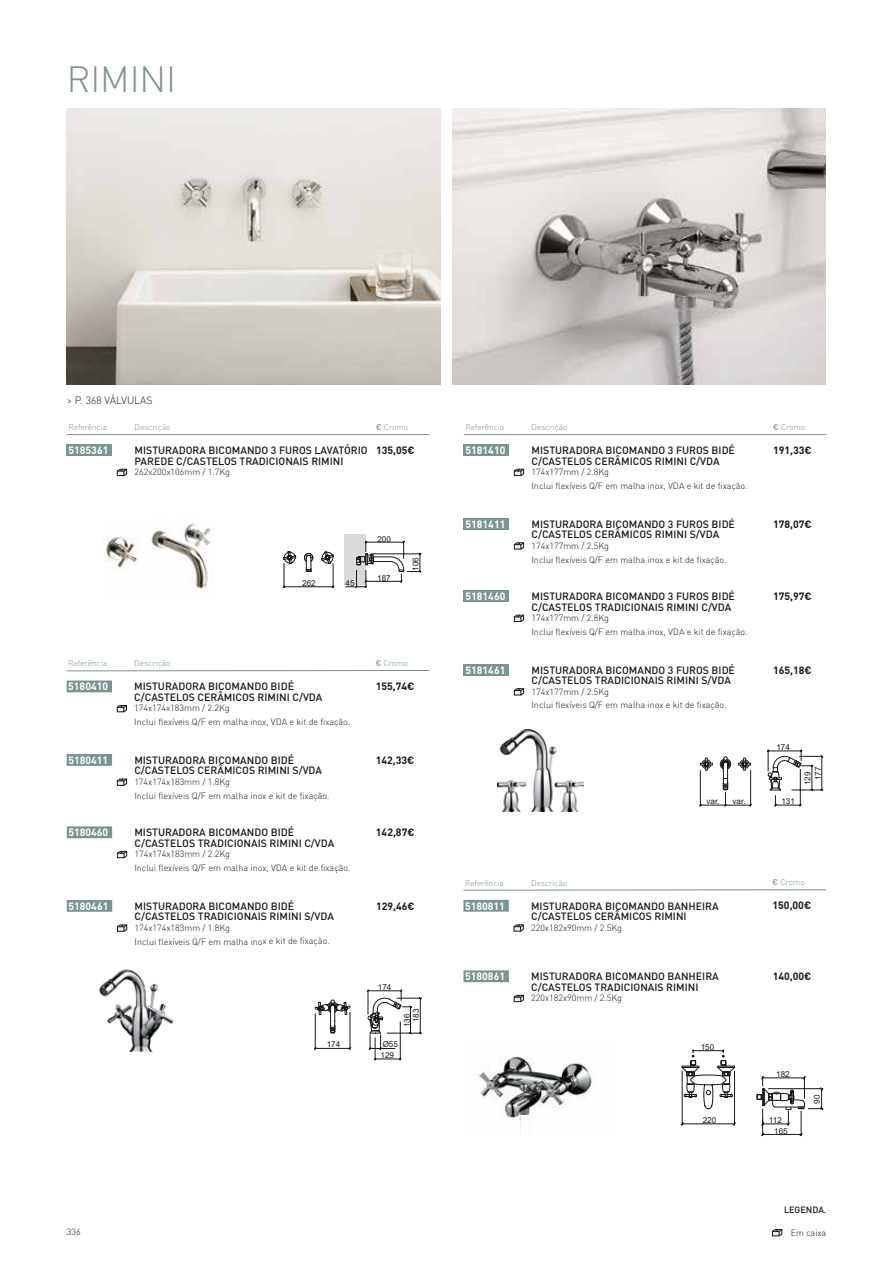
<style>
.page{position:relative;width:893px;height:1263px;background:#fff}
.page>*{position:absolute;margin:0;border:0;box-sizing:border-box;transform-origin:0 0}
.t1{font:300 36px "DIN Pro";color:#799492}
.t2{font:500 10.5px/10.5px "DIN Pro";color:#1a171c}
.t3{font:700 10.5px "DIN Pro";color:#fff}
.t4{font:700 10.5px "DIN Pro";color:#1a171c}
.t5{font:300 10.5px "DIN Pro";color:#1a171c}
.t6{font:300 9px/13.8px "DIN Pro";color:#1a171c}
.t7{font:500 9px "DIN Pro";color:#1a171c}
.t8{font:300 8.25px "DIN Pro";color:#799492}
.t9{font:8.1px/10.4px "Arial";color:#1a171c}
.s1{font-weight:500}
</style>
<div class="page">
<svg style="left:772px;top:1229px;width:11px;height:8px"></svg>
<img style="left:103px;top:523px;width:108px;height:66px">
<hr style="left:67px;top:434px;width:362px;height:1px;background:#799492">
<div style="left:67px;top:444px;width:45px;height:12px;background:#799492"></div>
<svg style="left:116px;top:468px;width:12px;height:8px"></svg>
<div style="left:344px;top:534px;width:22px;height:50px;background:#d9dadb"></div>
<svg style="left:282px;top:551px;width:53px;height:37px"></svg>
<svg style="left:345px;top:540px;width:77px;height:48px"></svg>
<img style="left:452px;top:108px;width:374px;height:276px">
<img style="left:67px;top:108px;width:373px;height:276px">
<hr style="left:67px;top:670px;width:362px;height:1px;background:#799492">
<div style="left:67px;top:680px;width:45px;height:12px;background:#799492"></div>
<svg style="left:116px;top:705px;width:11px;height:8px"></svg>
<div style="left:67px;top:754px;width:45px;height:12px;background:#799492"></div>
<svg style="left:116px;top:778px;width:11px;height:8px"></svg>
<div style="left:67px;top:826px;width:45px;height:12px;background:#799492"></div>
<svg style="left:116px;top:850px;width:12px;height:9px"></svg>
<div style="left:67px;top:900px;width:45px;height:12px;background:#799492"></div>
<svg style="left:117px;top:924px;width:11px;height:8px"></svg>
<img style="left:99px;top:969px;width:75px;height:83px">
<svg style="left:314px;top:989px;width:108px;height:72px"></svg>
<hr style="left:464px;top:434px;width:362px;height:1px;background:#799492">
<div style="left:464px;top:444px;width:45px;height:12px;background:#799492"></div>
<svg style="left:513px;top:468px;width:11px;height:8px"></svg>
<div style="left:464px;top:518px;width:45px;height:11px;background:#799492"></div>
<svg style="left:513px;top:542px;width:11px;height:8px"></svg>
<div style="left:464px;top:590px;width:45px;height:12px;background:#799492"></div>
<svg style="left:513px;top:614px;width:11px;height:8px"></svg>
<div style="left:464px;top:664px;width:45px;height:11px;background:#799492"></div>
<svg style="left:513px;top:688px;width:11px;height:8px"></svg>
<img style="left:498px;top:729px;width:85px;height:82px">
<svg style="left:699px;top:749px;width:124px;height:58px"></svg>
<hr style="left:463px;top:889px;width:363px;height:1px;background:#799492">
<div style="left:463px;top:900px;width:46px;height:12px;background:#799492"></div>
<svg style="left:513px;top:924px;width:11px;height:8px"></svg>
<div style="left:463px;top:970px;width:46px;height:12px;background:#799492"></div>
<svg style="left:513px;top:994px;width:11px;height:9px"></svg>
<svg style="left:680px;top:1049px;width:144px;height:87px"></svg>
<img style="left:478px;top:1056px;width:114px;height:67px">
<svg style="left:520px;top:1114px;width:9px;height:21px"></svg>
<h1 class="t1" style="left:67px;top:52px;width:111px">RIMINI</h1>
<p class="t5" style="left:67px;top:392px;width:88px">&gt; P. 368 VÁLVULAS</p>
<p class="t8" style="left:69px;top:421px;width:40px">Referência</p>
<p class="t8" style="left:135px;top:421px;width:38px">Descrição</p>
<p class="t3" style="left:69px;top:443px;width:41px">5185361</p>
<p class="t2" style="left:135px;top:445px;width:234px">MISTURADORA BICOMANDO 3 FUROS LAVATÓRIO<br>PAREDE C/CASTELOS TRADICIONAIS RIMINI</p>
<p class="t6" style="left:135px;top:464px;width:97px">262x200x106mm / 1.7Kg</p>
<p class="t8" style="left:376px;top:421px;width:34px"><span class="s1">€</span> Cromo</p>
<p class="t4" style="left:376px;top:443px;width:40px">135,05€</p>
<p class="t9" style="left:302px;top:578px;width:15px">262</p>
<p class="t9" style="left:346px;top:577px;width:11px">45</p>
<p class="t9" style="left:377px;top:533px;width:15px">200</p>
<p class="t9" style="left:377px;top:572px;width:15px">187</p>
<p class="t9" style="left:410px;top:570px;width:15px;rotate:-90deg">106</p>
<p class="t8" style="left:68px;top:657px;width:40px">Referência</p>
<p class="t8" style="left:134px;top:657px;width:38px">Descrição</p>
<p class="t3" style="left:68px;top:679px;width:41px">5180410</p>
<p class="t2" style="left:134px;top:681px;width:190px">MISTURADORA BICOMANDO BIDÉ<br>C/CASTELOS CERÂMICOS RIMINI C/VDA</p>
<p class="t6" style="left:134px;top:700px;width:218px">174x174x183mm / 2.2Kg<br>Inclui flexíveis Q/F em malha inox, VDA e kit de fixação.</p>
<p class="t3" style="left:68px;top:753px;width:41px">5180411</p>
<p class="t2" style="left:134px;top:754px;width:189px">MISTURADORA BICOMANDO BIDÉ<br>C/CASTELOS CERÂMICOS RIMINI S/VDA</p>
<p class="t6" style="left:134px;top:774px;width:197px">174x174x183mm / 1.8Kg<br>Inclui flexíveis Q/F em malha inox e kit de fixação.</p>
<p class="t3" style="left:68px;top:825px;width:41px">5180460</p>
<p class="t2" style="left:134px;top:827px;width:201px">MISTURADORA BICOMANDO BIDÉ<br>C/CASTELOS TRADICIONAIS RIMINI C/VDA</p>
<p class="t6" style="left:134px;top:846px;width:218px">174x174x183mm / 2.2Kg<br>Inclui flexíveis Q/F em malha inox, VDA e kit de fixação.</p>
<p class="t3" style="left:68px;top:899px;width:41px">5180461</p>
<p class="t2" style="left:135px;top:900px;width:201px">MISTURADORA BICOMANDO BIDÉ<br>C/CASTELOS TRADICIONAIS RIMINI S/VDA</p>
<p class="t6" style="left:135px;top:920px;width:197px">174x174x183mm / 1.8Kg<br>Inclui flexíveis Q/F em malha inox e kit de fixação.</p>
<p class="t8" style="left:376px;top:657px;width:34px"><span class="s1">€</span> Cromo</p>
<p class="t4" style="left:376px;top:679px;width:40px">155,74€</p>
<p class="t4" style="left:376px;top:753px;width:40px">142,33€</p>
<p class="t4" style="left:376px;top:825px;width:40px">142,87€</p>
<p class="t4" style="left:376px;top:898px;width:40px">129,46€</p>
<p class="t9" style="left:378px;top:982px;width:15px">174</p>
<p class="t9" style="left:411px;top:1022px;width:15px;rotate:-90deg">183</p>
<p class="t9" style="left:402px;top:1027px;width:15px;rotate:-90deg">136</p>
<p class="t6" style="left:67px;top:1223px;width:15px">336</p>
<p class="t9" style="left:327px;top:1039px;width:15px">174</p>
<p class="t9" style="left:381px;top:1039px;width:19px">Ø55<br>129</p>
<p class="t8" style="left:465px;top:421px;width:40px">Referência</p>
<p class="t8" style="left:531px;top:421px;width:38px">Descrição</p>
<p class="t3" style="left:465px;top:443px;width:41px">5181410</p>
<p class="t2" style="left:531px;top:445px;width:205px">MISTURADORA BICOMANDO 3 FUROS BIDÉ<br>C/CASTELOS CERÂMICOS RIMINI C/VDA</p>
<p class="t6" style="left:531px;top:464px;width:218px">174x177mm / 2.8Kg<br>Inclui flexíveis Q/F em malha inox, VDA e kit de fixação.</p>
<p class="t3" style="left:465px;top:517px;width:41px">5181411</p>
<p class="t2" style="left:531px;top:518px;width:205px">MISTURADORA BICOMANDO 3 FUROS BIDÉ<br>C/CASTELOS CERÂMICOS RIMINI S/VDA</p>
<p class="t6" style="left:531px;top:538px;width:197px">174x177mm / 2.5Kg<br>Inclui flexíveis Q/F em malha inox e kit de fixação.</p>
<p class="t3" style="left:465px;top:589px;width:41px">5181460</p>
<p class="t2" style="left:531px;top:591px;width:205px">MISTURADORA BICOMANDO 3 FUROS BIDÉ<br>C/CASTELOS TRADICIONAIS RIMINI C/VDA</p>
<p class="t6" style="left:531px;top:610px;width:218px">174x177mm / 2.8Kg<br>Inclui flexíveis Q/F em malha inox, VDA e kit de fixação.</p>
<p class="t3" style="left:465px;top:663px;width:41px">5181461</p>
<p class="t2" style="left:531px;top:664px;width:205px">MISTURADORA BICOMANDO 3 FUROS BIDÉ<br>C/CASTELOS TRADICIONAIS RIMINI S/VDA</p>
<p class="t6" style="left:531px;top:684px;width:197px">174x177mm / 2.5Kg<br>Inclui flexíveis Q/F em malha inox e kit de fixação.</p>
<p class="t8" style="left:773px;top:421px;width:34px"><span class="s1">€</span> Cromo</p>
<p class="t4" style="left:773px;top:443px;width:40px">191,33€</p>
<p class="t4" style="left:773px;top:517px;width:40px">178,07€</p>
<p class="t4" style="left:773px;top:589px;width:40px">175,97€</p>
<p class="t4" style="left:773px;top:663px;width:40px">165,18€</p>
<p class="t9" style="left:776px;top:742px;width:15px">174</p>
<p class="t9" style="left:813px;top:780px;width:15px;rotate:-90deg">177</p>
<p class="t9" style="left:802px;top:785px;width:15px;rotate:-90deg">129</p>
<p class="t9" style="left:706px;top:796px;width:15px">var.</p>
<p class="t9" style="left:733px;top:796px;width:15px">var.</p>
<p class="t9" style="left:781px;top:796px;width:15px">131</p>
<p class="t8" style="left:465px;top:876px;width:40px">Referência</p>
<p class="t8" style="left:531px;top:876px;width:38px">Descrição</p>
<p class="t3" style="left:465px;top:899px;width:41px">5180811</p>
<p class="t2" style="left:531px;top:900px;width:189px">MISTURADORA BICOMANDO BANHEIRA<br>C/CASTELOS CERÂMICOS RIMINI</p>
<p class="t6" style="left:531px;top:920px;width:92px">220x182x90mm / 2.5Kg</p>
<p class="t3" style="left:465px;top:969px;width:41px">5180861</p>
<p class="t2" style="left:531px;top:971px;width:189px">MISTURADORA BICOMANDO BANHEIRA<br>C/CASTELOS TRADICIONAIS RIMINI</p>
<p class="t6" style="left:531px;top:990px;width:92px">220x182x90mm / 2.5Kg</p>
<p class="t9" style="left:701px;top:1042px;width:15px">150</p>
<p class="t8" style="left:773px;top:876px;width:34px"><span class="s1">€</span> Cromo</p>
<p class="t4" style="left:773px;top:898px;width:40px">150,00€</p>
<p class="t4" style="left:773px;top:969px;width:40px">140,00€</p>
<p class="t9" style="left:776px;top:1069px;width:15px">182</p>
<p class="t9" style="left:812px;top:1104px;width:11px;rotate:-90deg">90</p>
<p class="t9" style="left:703px;top:1115px;width:15px">220</p>
<p class="t9" style="left:774px;top:1115px;width:15px;text-indent:-5px">112<br>165</p>
<p class="t7" style="left:784px;top:1203px;width:44px">LEGENDA.</p>
<p class="t6" style="left:791px;top:1225px;width:37px">Em caixa</p>
</div>
